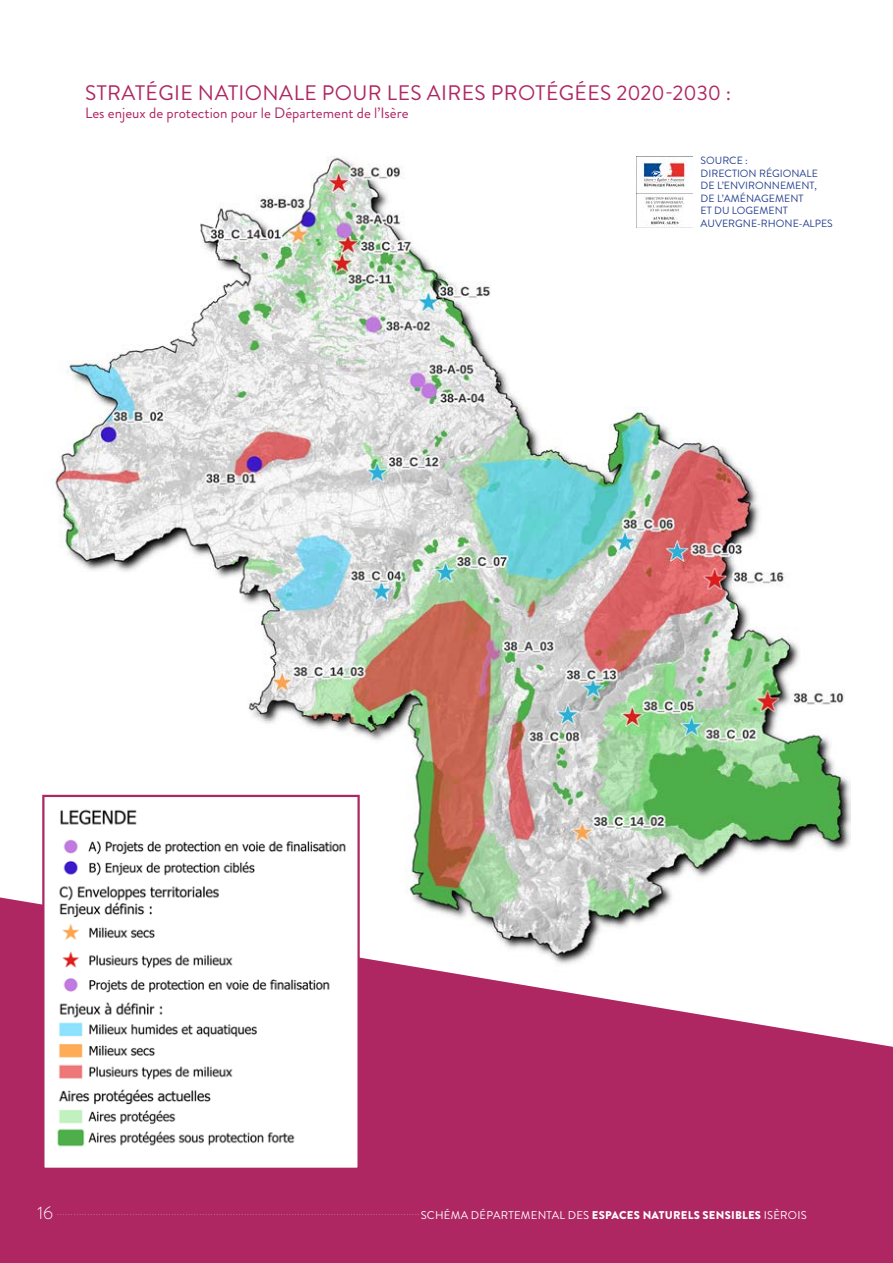
<style>
.page{position:relative;width:893px;height:1263px;background:#fff}
.page>*{position:absolute;margin:0;border:0;box-sizing:border-box;transform-origin:0 0}
.titre_carte_et_graphique{font:21px "Brandon Grotesque";letter-spacing:.02em;color:#ae2763}
.texte_chapitre_en_bas_de_page{font:300 18px "Brandon Grotesque";color:#fff}
.texte_courant{font:15px "Brandon Grotesque";color:#ae2763}
.texte_courant-2{font:10.5px/12.6px "Brandon Grotesque";color:#253f8e}
.texte_chapitre_en_bas_de_page-2{font:300 7.5px "Brandon Grotesque";color:#fff}
.s1{font-weight:400;font-size:11.25px}
.s2{font-weight:900;font-size:11.25px}
</style>
<div class="page">
<img style="left:43px;top:156px;width:807px;height:741px">
<svg style="left:0;top:897px;width:893px;height:366px;fill:#ae2763"></svg>
<img style="left:45px;top:798px;width:312px;height:369px">
<div style="left:42px;top:795px;width:318px;height:375px;border:2px solid #ae2763"></div>
<img style="left:637px;top:157px;width:55px;height:70px">
<p class="titre_carte_et_graphique" style="left:85px;top:78px;width:647px">STRATÉGIE NATIONALE POUR LES AIRES PROTÉGÉES 2020-2030 :</p>
<p class="texte_courant" style="left:85px;top:102px;width:325px">Les enjeux de protection pour le Département de l’Isère</p>
<p class="texte_courant-2" style="left:701px;top:154px;width:134px">SOURCE :<br>DIRECTION RÉGIONALE<br>DE L’ENVIRONNEMENT,<br>DE L’AMÉNAGEMENT<br>ET DU LOGEMENT<br>AUVERGNE-RHONE-ALPES</p>
<p class="texte_chapitre_en_bas_de_page" style="left:37px;top:1200px;width:17px">16</p>
<p class="texte_chapitre_en_bas_de_page-2" style="left:57px;top:1207px;width:751px">..................................................................................................................................<span class="s1">SCHÉMA DÉPARTEMENTAL DES</span><span class="s2">ESPACES NATURELS SENSIBLES</span><span class="s1">ISÈROIS</span></p>
</div>
